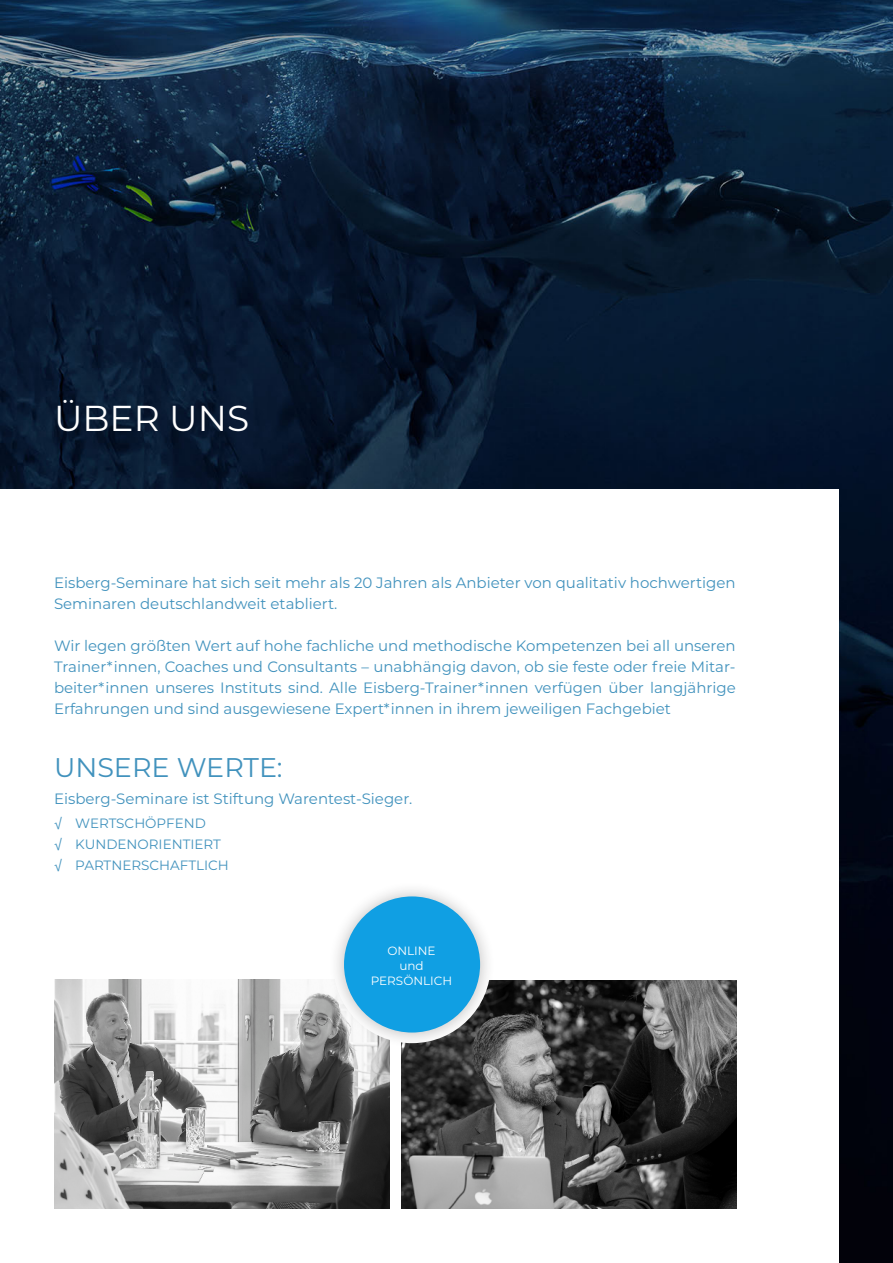
<style>
.page{position:relative;width:893px;height:1263px;background:#fff}
.page>*{position:absolute;margin:0;border:0;box-sizing:border-box;transform-origin:0 0}
.t1{font:36px "Montserrat";color:#fff}
.t2{font:27px "Montserrat";color:#4192bd}
.t3{font:15px/21px "Montserrat";color:#4192bd}
.t4{font:13.5px/21px "Montserrat";color:#4192bd}
.t5{font:12px/15px "Montserrat";color:#fff;text-align:center}
.s1{font-family:"Myriad Pro"}
</style>
<div class="page">
<img style="left:0;top:0;width:893px;height:1263px">
<div style="left:0;top:489px;width:839px;height:774px;background:#fff"></div>
<img style="left:54px;top:979px;width:335px;height:230px">
<img style="left:401px;top:980px;width:336px;height:229px">
<div style="left:328px;top:881px;width:168px;height:167px;background:#221f1f;opacity:.3"></div>
<div style="left:344px;top:896px;width:136px;height:136px;background:#109fe3;border-radius:50%"></div>
<h1 class="t1" style="left:54px;top:400px;width:197px">ÜBER UNS</h1>
<p class="t3" style="left:54px;top:573px;width:683px">Eisberg-Seminare hat sich seit mehr als 20 Jahren als Anbieter von qualitativ hochwertigen<br>Seminaren deutschlandweit etabliert.</p>
<p class="t3" style="left:54px;top:636px;width:683px;text-align:justify">Wir legen größten Wert auf hohe fachliche und methodische Kompetenzen bei all unseren Trainer*innen, Coaches und Consultants – unabhängig davon, ob sie feste oder freie Mitar&shy;beiter*innen unseres Instituts sind. Alle Eisberg-Trainer*innen verfügen über langjährige Erfahrungen und sind ausgewiesene Expert*innen in ihrem jeweiligen Fachgebiet</p>
<h2 class="t2" style="left:54px;top:754px;width:230px">UNSERE WERTE:</h2>
<p class="t3" style="left:54px;top:789px;width:360px">Eisberg-Seminare ist Stiftung Warentest-Sieger.</p>
<p class="t4" style="left:54px;top:813px;width:176px"><span class="s1">√</span> WERTSCHÖPFEND<br><span class="s1">√</span> KUNDENORIENTIERT <span class="s1">√</span> PARTNERSCHAFTLICH</p>
<p class="t5" style="left:371px;top:944px;width:83px">ONLINE<br>und<br>PERSÖNLICH</p>
</div>
